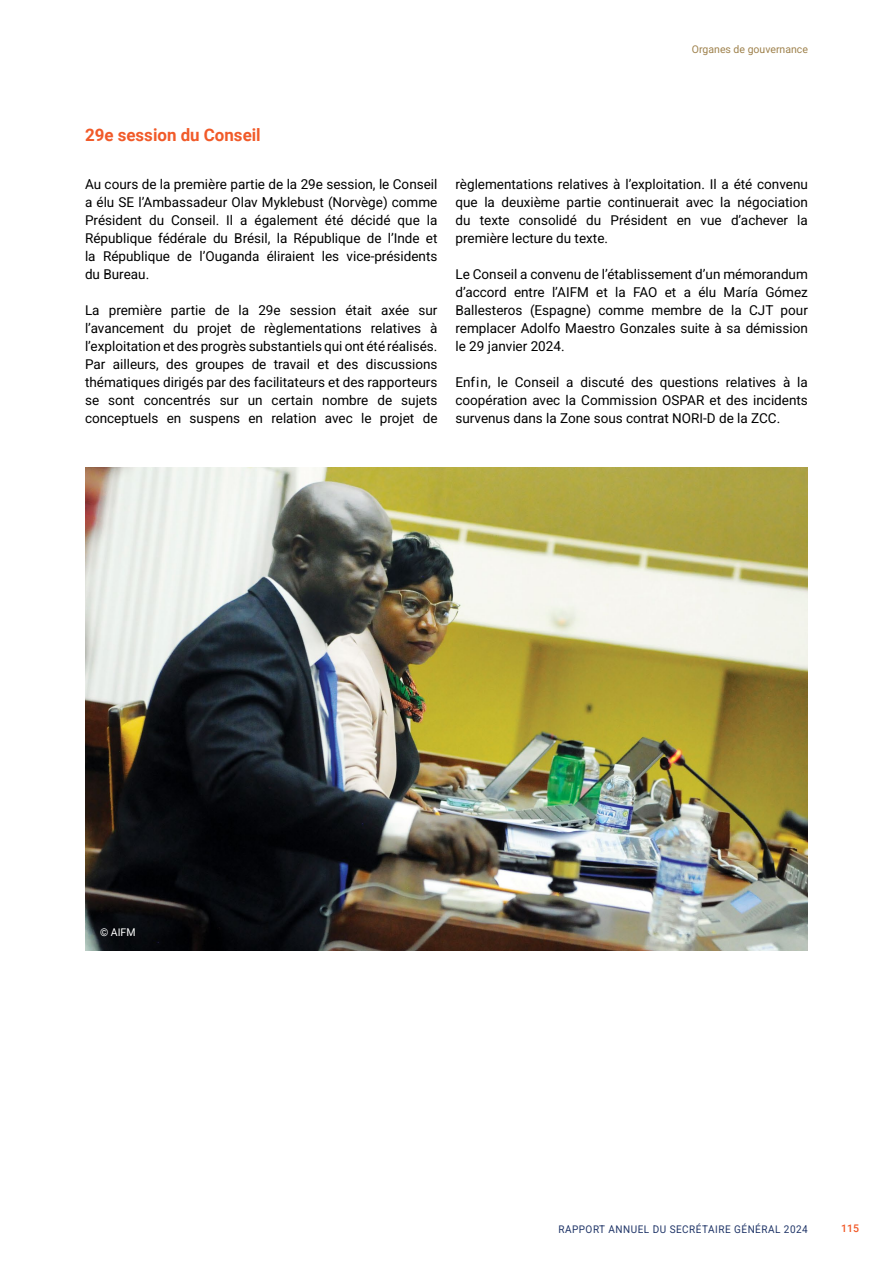
<style>
.page{position:relative;width:893px;height:1263px;background:#fff}
.page>*{position:absolute;margin:0;border:0;box-sizing:border-box;transform-origin:0 0}
.t1{font:700 17.25px "Roboto";color:#f15a29}
.t2{font:13.5px/18px "Roboto";color:#000;text-align:justify}
.t3{font:10.5px "Roboto";letter-spacing:.05em;color:#203568;scale:.95 1}
.t4{font:10.5px "Roboto";color:#9f824d}
.t5{font:10.5px "Roboto";color:#fff}
.t6{font:500 10.5px "Roboto";color:#f15a29}
</style>
<div class="page">
<img style="left:86px;top:467px;width:722px;height:484px">
<p class="t4" style="left:692px;top:42px;width:117px">Organes de gouvernance</p>
<p class="t1" style="left:85px;top:122px;width:177px">29e session du Conseil</p>
<p class="t2" style="left:85px;top:174px;width:354px">Au cours de la première partie de la 29e session, le Conseil a élu SE l’Ambassadeur Olav Myklebust (Norvège) comme Président du Conseil. Il a également été décidé que la République fédérale du Brésil, la République de l’Inde et la République de l’Ouganda éliraient les vice-présidents du Bureau.</p>
<p class="t2" style="left:85px;top:300px;width:354px">La première partie de la 29e session était axée sur l’avancement du projet de règlementations relatives à l’exploitation et des progrès substantiels qui ont été réalisés.<br>Par ailleurs, des groupes de travail et des discussions thématiques dirigés par des facilitateurs et des rapporteurs se sont concentrés sur un certain nombre de sujets conceptuels en suspens en relation avec le projet de</p>
<p class="t2" style="left:455px;top:174px;width:354px">règlementations relatives à l’exploitation. Il a été convenu que la deuxième partie continuerait avec la négociation du texte consolidé du Président en vue d’achever la première lecture du texte.</p>
<p class="t2" style="left:455px;top:264px;width:354px">Le Conseil a convenu de l’établissement d’un mémorandum d’accord entre l’AIFM et la FAO et a élu María Gómez Ballesteros (Espagne) comme membre de la CJT pour remplacer Adolfo Maestro Gonzales suite à sa démission le 29 janvier 2024.</p>
<p class="t2" style="left:455px;top:372px;width:354px">Enfin, le Conseil a discuté des questions relatives à la coopération avec la Commission OSPAR et des incidents survenus dans la Zone sous contrat NORI-D de la ZCC.</p>
<p class="t5" style="left:100px;top:925px;width:37px">© AIFM</p>
<p class="t3" style="left:558px;top:1221px;width:264px">RAPPORT ANNUEL DU SECRÉTAIRE GÉNÉRAL 2024</p>
<p class="t6" style="left:841px;top:1221px;width:19px">115</p>
</div>
